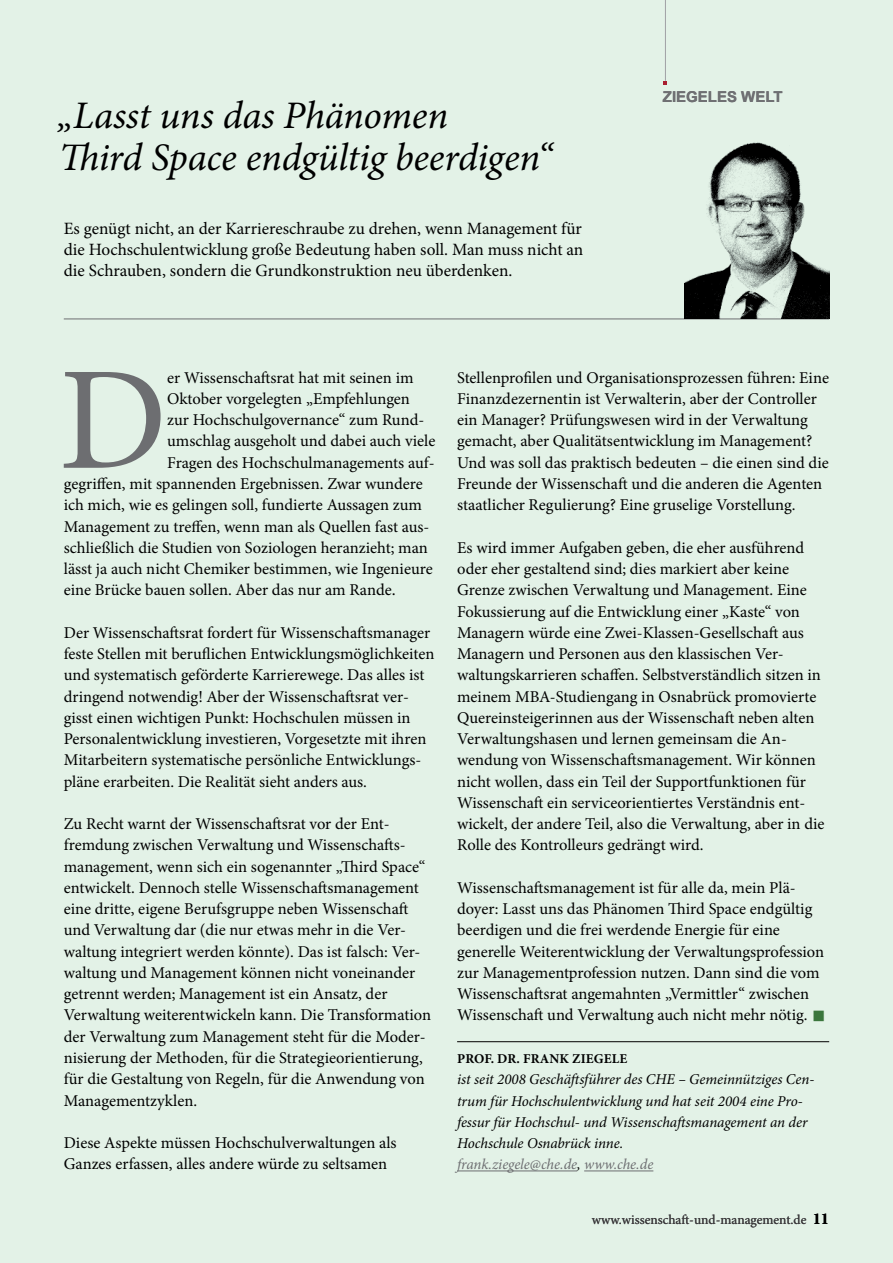
<style>
.page{position:relative;width:893px;height:1263px;background:#e3f2e7}
.page>*{position:absolute;margin:0;border:0;box-sizing:border-box;transform-origin:0 0}
.t1{font:147.3px "Minion Pro";color:#6d6e71}
.t2{font:italic 39px/42.5px "Minion Pro";letter-spacing:-.005em;color:#000}
.t3{font:17.25px/21.3px "Minion Pro";color:#000;text-align:justify}
.t4{font:16.5px/21.3px "Minion Pro";color:#000}
.t5{font:italic 15px/21.3px "Minion Pro";letter-spacing:-.005em;color:#000}
.t6{font:700 15px "Arial";color:#6f7073}
.t7{font:13.5px "Minion Pro";letter-spacing:-.005em;color:#3d3c3e}
.t8{font:700 13.5px "Minion Pro";letter-spacing:.01em;color:#000}
.s1{font-size:17.25px}
.s2{font-size:36px;color:#3a763c}
.s3{color:#6d6e71}
.s4{font-weight:700;font-size:16.5px;color:#000}
</style>
<div class="page">
<hr style="left:64px;top:319px;width:765px;height:1px;background:#6d6e71">
<hr style="left:457px;top:1041px;width:372px;height:1px;background:#000">
<hr style="left:457px;top:1170px;width:120px;height:1px;background:#6d6e71">
<hr style="left:584px;top:1170px;width:69px;height:1px;background:#6d6e71">
<hr style="left:665px;top:0;width:1px;height:81px;background:#a3a5a8">
<img style="left:685px;top:142px;width:144px;height:177px">
<h2 class="t2" style="left:58px;top:94px;width:496px">„Lasst uns das Phänomen<br>Third Space endgültig beerdigen“</h2>
<p class="t3" style="left:64px;top:218px;width:521px">Es genügt nicht, an der Karriereschraube zu drehen, wenn Management für die Hochschulentwicklung große Bedeutung haben soll. Man muss nicht an die Schrauben, sondern die Grundkonstruktion neu überdenken.</p>
<p class="t6" style="left:663px;top:86px;width:121px">ZIEGELES WELT</p>
<h1 class="t1" style="left:59px;top:322px;width:110px">D</h1>
<p class="t4" style="left:167px;top:367px;width:248px">er Wissenschaftsrat hat mit seinen im</p>
<p class="t4" style="left:167px;top:388px;width:244px">Oktober vorgelegten „Empfehlungen</p>
<p class="t4" style="left:167px;top:409px;width:259px">zur Hochschulgovernance“ zum Rund-</p>
<p class="t4" style="left:167px;top:431px;width:270px">umschlag ausgeholt und dabei auch viele</p>
<p class="t4" style="left:167px;top:452px;width:269px">Fragen des Hochschulmanagements auf-</p>
<p class="t4" style="left:64px;top:473px;width:360px">gegriffen, mit spannenden Ergebnissen. Zwar wundere</p>
<p class="t4" style="left:64px;top:494px;width:360px">ich mich, wie es gelingen soll, fundierte Aussagen zum</p>
<p class="t4" style="left:64px;top:516px;width:367px">Management zu treffen, wenn man als Quellen fast aus-</p>
<p class="t4" style="left:64px;top:537px;width:366px">schließlich die Studien von Soziologen heranzieht; man</p>
<p class="t4" style="left:64px;top:558px;width:370px">lässt ja auch nicht Chemiker bestimmen, wie Ingenieure</p>
<p class="t4" style="left:64px;top:579px;width:333px">eine Brücke bauen sollen. Aber das nur am Rande<span class="s1">.</span></p>
<p class="t4" style="left:64px;top:622px;width:372px">Der Wissenschaftsrat fordert für Wissenschaftsmanager feste Stellen mit beruflichen Entwicklungsmöglichkeiten und systematisch geförderte Karrierewege. Das alles ist dringend notwendig! Aber der Wissenschaftsrat ver&shy;gisst einen wichtigen Punkt: Hochschulen müssen in Personalentwicklung investieren, Vorgesetzte mit ihren Mitarbeitern systematische persönliche Entwicklungs&shy;pläne erarbeiten. Die Realität sieht anders aus.</p>
<p class="t4" style="left:64px;top:813px;width:369px">Zu Recht warnt der Wissenschaftsrat vor der Ent&shy;fremdung zwischen Verwaltung und Wissenschafts&shy;management, wenn sich ein sogenannter „Third Space“ entwickelt. Dennoch stelle Wissenschaftsmanagement eine dritte, eigene Berufsgruppe neben Wissenschaft und Verwaltung dar (die nur etwas mehr in die Ver&shy;waltung integriert werden könnte). Das ist falsch: Ver&shy;waltung und Management können nicht voneinander getrennt werden; Management ist ein Ansatz, der Verwaltung weiterentwickeln kann. Die Transformation der Verwaltung zum Management steht für die Moder&shy;nisierung der Methoden, für die Strategieorientierung, für die Gestaltung von Regeln, für die Anwendung von Managementzyklen.</p>
<p class="t4" style="left:64px;top:1132px;width:334px">Diese Aspekte müssen Hochschulverwaltungen als<br>Ganzes erfassen, alles andere würde zu seltsamen</p>
<p class="t4" style="left:457px;top:367px;width:373px">Stellenprofilen und Organisationsprozessen führen: Eine Finanzdezernentin ist Verwalterin, aber der Controller ein Manager? Prüfungswesen wird in der Verwaltung gemacht, aber Qualitätsentwicklung im Management?<br>Und was soll das praktisch bedeuten – die einen sind die Freunde der Wissenschaft und die anderen die Agenten staatlicher Regulierung? Eine gruselige Vorstellung.</p>
<p class="t4" style="left:457px;top:537px;width:369px">Es wird immer Aufgaben geben, die eher ausführend oder eher gestaltend sind; dies markiert aber keine Grenze zwischen Verwaltung und Management. Eine Fokussierung auf die Entwicklung einer „Kaste“ von Managern würde eine Zwei-Klassen-Gesellschaft aus Managern und Personen aus den klassischen Ver&shy;waltungskarrieren schaffen. Selbstverständlich sitzen in meinem MBA-Studiengang in Osnabrück promovierte Quereinsteigerinnen aus der Wissenschaft neben alten Verwaltungshasen und lernen gemeinsam die An&shy;wendung von Wissenschaftsmanagement. Wir können nicht wollen, dass ein Teil der Supportfunktionen für Wissenschaft ein serviceorientiertes Verständnis ent&shy;wickelt, der andere Teil, also die Verwaltung, aber in die Rolle des Kontrolleurs gedrängt wird.</p>
<p class="t4" style="left:457px;top:877px;width:370px">Wissenschaftsmanagement ist für alle da, mein Plä&shy;doyer: Lasst uns das Phänomen Third Space endgültig beerdigen und die frei werdende Energie für eine generelle Weiterentwicklung der Verwaltungsprofession zur Managementprofession nutzen. Dann sind die vom Wissenschaftsrat angemahnten „Vermittler“ zwischen Wissenschaft und Verwaltung auch nicht mehr nötig. <span class="s2">■</span></p>
<p class="t8" style="left:457px;top:1049px;width:172px">PROF. DR. FRANK ZIEGELE</p>
<p class="t5" style="left:457px;top:1069px;width:359px">ist seit 2008 Geschäftsführer des CHE – Gemeinnütziges Cen&shy;trum für Hochschulentwicklung und hat seit 2004 eine Pro&shy;fessur für Hochschul- und Wissenschaftsmanagement an der Hochschule Osnabrück inne.<br><span class="s3">frank.ziegele@che.de</span>, <span class="s3">www.che.de</span></p>
<p class="t7" style="left:592px;top:1210px;width:239px">www.wissenschaft-und-management.de <span class="s4">11</span></p>
</div>
